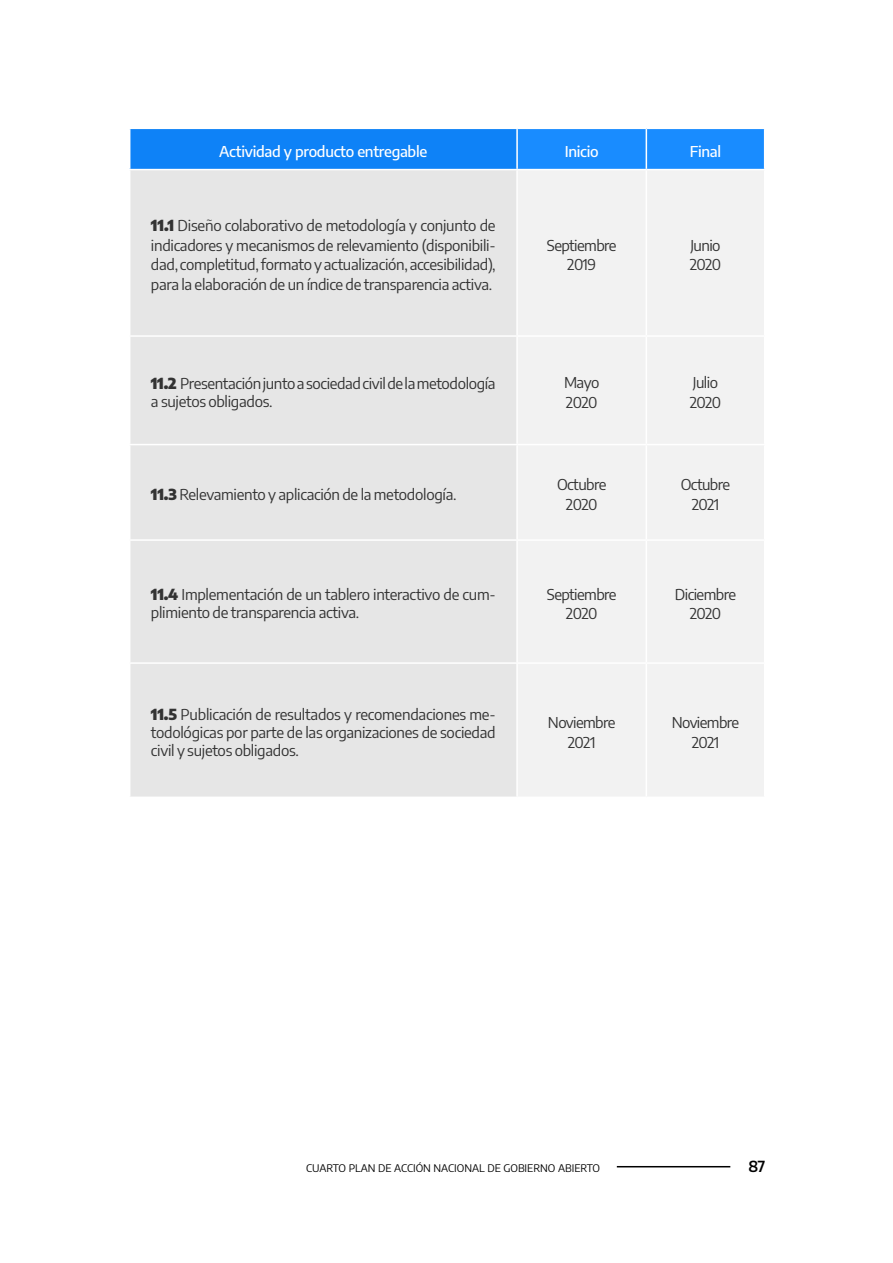
<style>
.page{position:relative;width:893px;height:1263px;background:#fff}
.page>*{position:absolute;margin:0;border:0;box-sizing:border-box;transform-origin:0 0}
.t1{font:15px/18px "Encode Sans";letter-spacing:-.02em;color:#333;text-align:justify}
.t2{font:15px/19.5px "Encode Sans";letter-spacing:-.04em;color:#333;text-align:center}
.t3{font:500 15px "Encode Sans";letter-spacing:-.02em;color:#fff}
.t4{font:15px/19.5px "Encode Sans";letter-spacing:-.045em;color:#333}
.t5{font:600 15px "Encode Sans";color:#000}
.t6{font:10.5px "Encode Sans";color:#000}
.s1{font-weight:900}
</style>
<div class="page">
<hr style="left:617px;top:1166px;width:113px;height:1px;background:#000">
<div style="left:130px;top:128px;width:387px;height:42px;background:#0e82f7"></div>
<div style="left:518px;top:129px;width:246px;height:40px;background:#198cff"></div>
<div style="left:130px;top:170px;width:386px;height:627px;background:#e6e6e6"></div>
<div style="left:518px;top:171px;width:246px;height:625px;background:#f2f2f2"></div>
<hr style="left:646px;top:170px;width:1px;height:165px;background:#fff">
<hr style="left:129px;top:335px;width:388px;height:2px;background:#fff">
<hr style="left:517px;top:335px;width:129px;height:2px;background:#fff">
<hr style="left:646px;top:335px;width:119px;height:2px;background:#fff">
<hr style="left:646px;top:337px;width:1px;height:107px;background:#fff">
<hr style="left:646px;top:445px;width:1px;height:94px;background:#fff">
<hr style="left:646px;top:541px;width:1px;height:121px;background:#fff">
<hr style="left:646px;top:664px;width:1px;height:133px;background:#fff">
<hr style="left:129px;top:128px;width:388px;height:1px;background:#fff">
<hr style="left:516px;top:129px;width:2px;height:40px;background:#fff">
<hr style="left:646px;top:129px;width:1px;height:40px;background:#fff">
<hr style="left:129px;top:169px;width:388px;height:1px;background:#fff">
<hr style="left:517px;top:444px;width:129px;height:1px;background:#fff">
<hr style="left:646px;top:444px;width:119px;height:1px;background:#fff">
<hr style="left:517px;top:539px;width:129px;height:2px;background:#fff">
<hr style="left:646px;top:539px;width:119px;height:2px;background:#fff">
<hr style="left:517px;top:662px;width:129px;height:2px;background:#fff">
<hr style="left:646px;top:662px;width:119px;height:2px;background:#fff">
<hr style="left:129px;top:444px;width:388px;height:1px;background:#fff">
<hr style="left:129px;top:539px;width:388px;height:2px;background:#fff">
<hr style="left:129px;top:662px;width:388px;height:2px;background:#fff">
<p class="t3" style="left:219px;top:140px;width:209px">Actividad y producto entregable</p>
<p class="t3" style="left:565px;top:140px;width:35px">Inicio</p>
<p class="t3" style="left:690px;top:140px;width:33px">Final</p>
<p class="t1" style="left:151px;top:215px;width:346px;line-height:19.5px"><span class="s1">11.1</span> Diseño colaborativo de metodología y conjunto de indicadores y mecanismos de relevamiento (disponibili&shy;dad, completitud, formato y actualización, accesibilidad), para la elaboración de un índice de transparencia activa.</p>
<p class="t2" style="left:547px;top:235px;width:71px">Septiembre<br>2019</p>
<p class="t2" style="left:690px;top:235px;width:33px;text-align:left">Junio<br>2020</p>
<p class="t1" style="left:151px;top:374px;width:346px"><span class="s1">11.2</span> Presentación junto a sociedad civil de la metodología a sujetos obligados.</p>
<p class="t4" style="left:564px;top:372px;width:37px">Mayo<br>2020</p>
<p class="t2" style="left:690px;top:372px;width:33px;text-align:left">Julio<br>2020</p>
<p class="t1" style="left:151px;top:485px;width:307px"><span class="s1">11.3</span> Relevamiento y aplicación de la metodología.</p>
<p class="t2" style="left:557px;top:474px;width:51px">Octubre<br>2020</p>
<p class="t2" style="left:681px;top:474px;width:51px">Octubre<br>2021</p>
<p class="t1" style="left:151px;top:585px;width:346px"><span class="s1">11.4</span> Implementación de un tablero interactivo de cum&shy;plimiento de transparencia activa.</p>
<p class="t2" style="left:547px;top:583px;width:71px">Septiembre<br>2020</p>
<p class="t2" style="left:675px;top:583px;width:63px">Diciembre<br>2020</p>
<p class="t1" style="left:151px;top:705px;width:346px"><span class="s1">11.5</span> Publicación de resultados y recomendaciones me&shy;todológicas por parte de las organizaciones de sociedad civil y sujetos obligados.</p>
<p class="t2" style="left:548px;top:712px;width:69px">Noviembre<br>2021</p>
<p class="t2" style="left:672px;top:712px;width:69px">Noviembre<br>2021</p>
<p class="t6" style="left:306px;top:1160px;width:295px">CUARTO PLAN DE ACCIÓN NACIONAL DE GOBIERNO ABIERTO</p>
<p class="t5" style="left:748px;top:1156px;width:18px">87</p>
</div>
